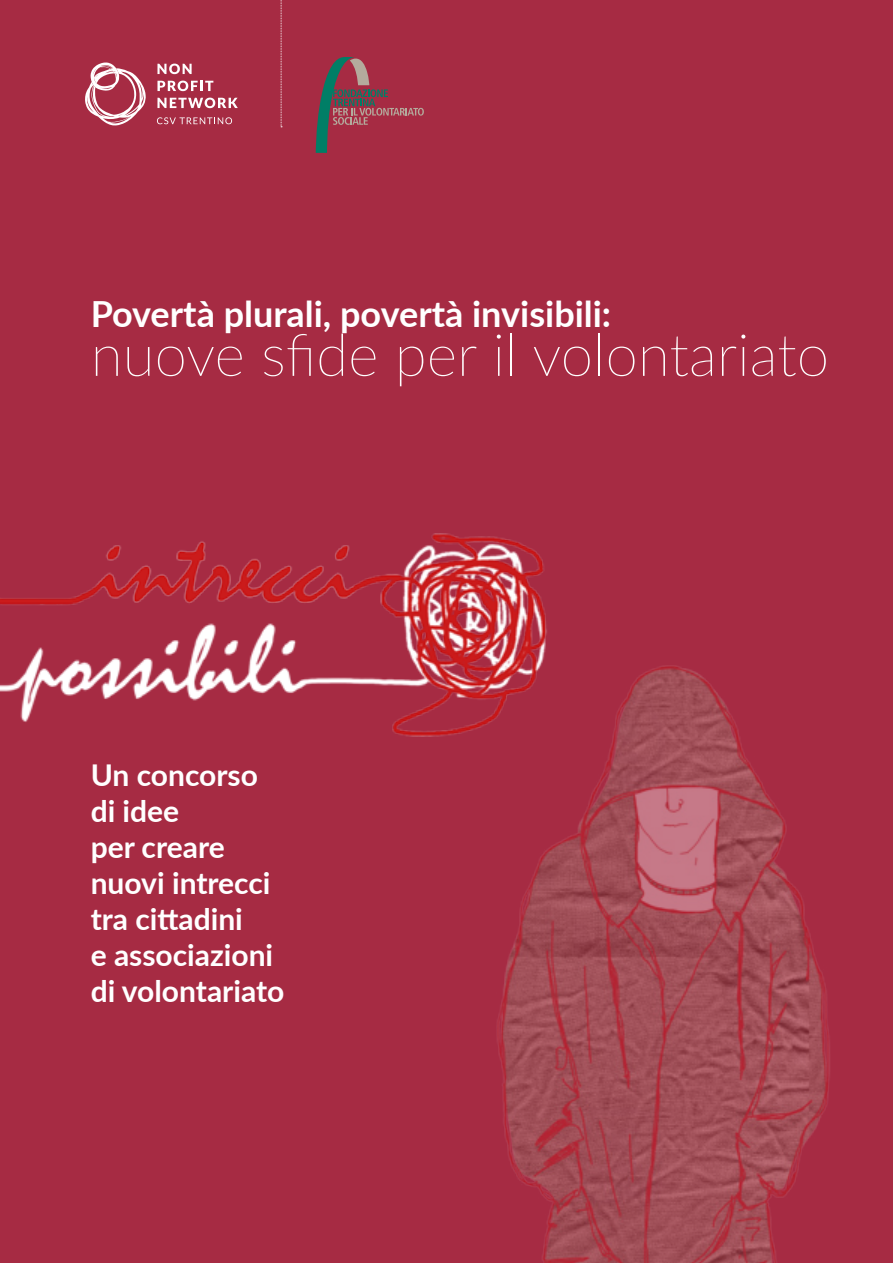
<style>
.page{position:relative;width:893px;height:1263px;background:#a62b43}
.page>*{position:absolute;margin:0;border:0;box-sizing:border-box;transform-origin:0 0}
.t1{font:100 58.5px "Lato";color:#fff}
.t2{font:700 36px "Lato";color:#fff}
.t3{font:700 30px/36px "Lato";color:#fff}
</style>
<div class="page">
<svg style="left:281px;top:0;width:1px;height:127px"></svg>
<svg style="left:85px;top:63px;width:61px;height:62px"></svg>
<svg style="left:157px;top:64px;width:35px;height:10px"></svg>
<svg style="left:157px;top:81px;width:56px;height:10px"></svg>
<svg style="left:157px;top:98px;width:81px;height:10px"></svg>
<svg style="left:157px;top:117px;width:75px;height:7px"></svg>
<img style="left:0;top:533px;width:470px;height:204px">
<img style="left:470px;top:536px;width:360px;height:727px">
<svg style="left:316px;top:57px;width:108px;height:96px"></svg>
<p class="t2" style="left:91px;top:287px;width:522px">Povertà plurali, povertà invisibili:</p>
<h1 class="t1" style="left:91px;top:315px;width:740px">nuove sfide per il volontariato</h1>
<p class="t3" style="left:91px;top:756px;width:195px">Un concorso di idee<br>per creare nuovi intrecci tra cittadini<br>e associazioni di volontariato</p>
</div>
